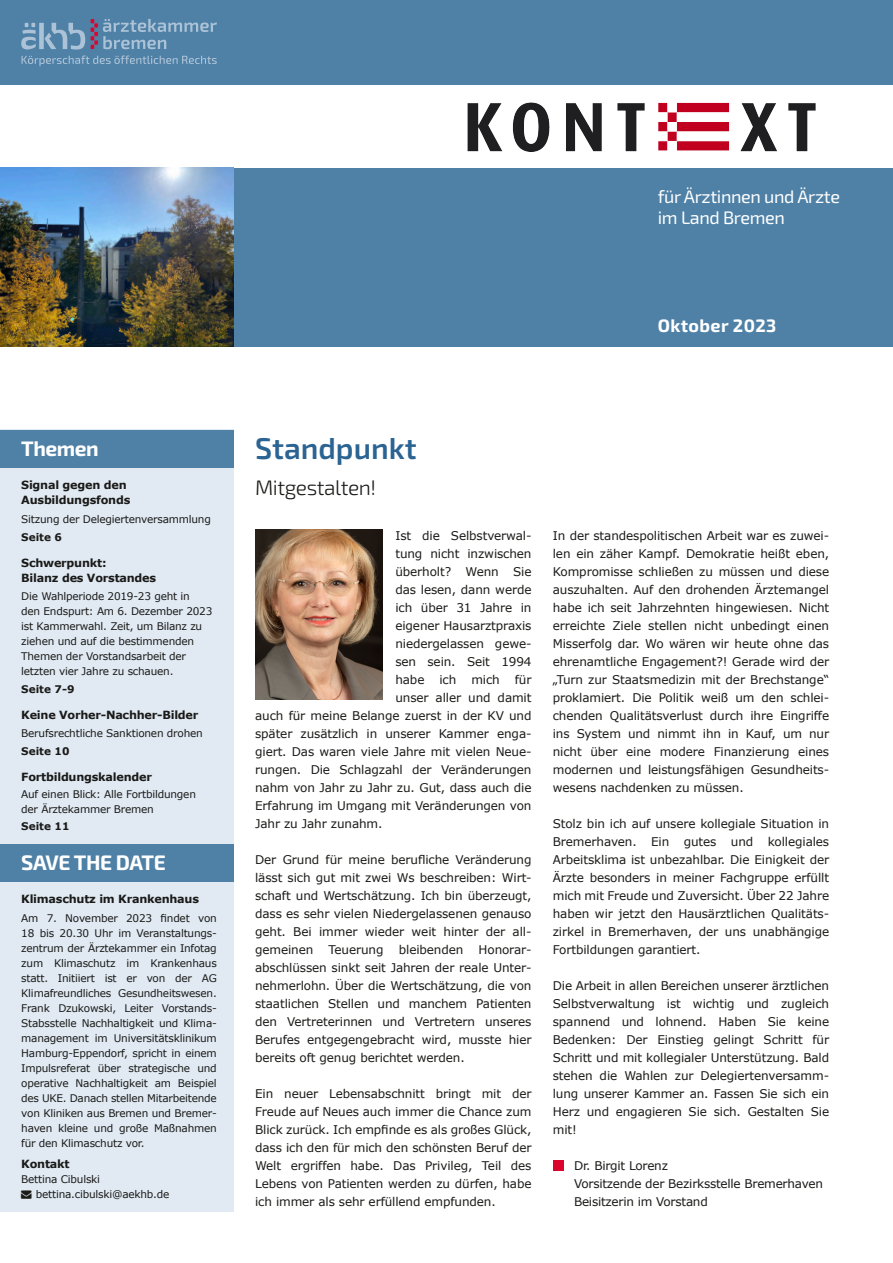
<style>
.page{position:relative;width:893px;height:1263px;background:#fff}
.page>*{position:absolute;margin:0;border:0;box-sizing:border-box;transform-origin:0 0}
.t1{font:600 30px "Exo 2";color:#2b6492}
.t2{font:700 21px "Exo 2";letter-spacing:-.02em;color:#fff}
.t3{font:300 21px "Exo 2";letter-spacing:-.02em;color:#1a1a18}
.t4{font:18px/21px "Exo 2";letter-spacing:-.02em;color:#fff}
.t5{font:700 18px "Exo 2";letter-spacing:.02em;color:#fff}
.t6{font:12px/18px "Verdana";letter-spacing:-.01em;color:#1a1a18;text-align:justify}
.t7{font:700 11.25px/15px "Verdana";letter-spacing:-.02em;color:#1a1a18}
.t8{font:10.5px/15px "Verdana";letter-spacing:-.02em;color:#1a1a18}
.t9{font:700 10.5px "Verdana";color:#1a1a18}
</style>
<div class="page">
<div style="left:0;top:0;width:893px;height:85px;background:#4f81a7"></div>
<div style="left:234px;top:168px;width:659px;height:179px;background:#4f81a7"></div>
<img style="left:468px;top:103px;width:348px;height:48px">
<div style="left:39px;top:23px;width:5px;height:26px;background:#acc3d7"></div>
<svg style="left:45px;top:23px;width:40px;height:27px"></svg>
<svg style="left:91px;top:19px;width:126px;height:30px"></svg>
<svg style="left:21px;top:23px;width:15px;height:26px"></svg>
<svg style="left:22px;top:56px;width:195px;height:10px"></svg>
<div style="left:0;top:429px;width:234px;height:783px;background:#e1eaf3"></div>
<div style="left:0;top:844px;width:234px;height:37px;background:#4f81a7"></div>
<div style="left:0;top:430px;width:234px;height:37px;background:#4f81a7"></div>
<img style="left:0;top:168px;width:234px;height:179px">
<img style="left:255px;top:530px;width:128px;height:170px">
<div style="left:553px;top:1160px;width:10px;height:11px;background:#dc052d"></div>
<h3 class="t4" style="left:658px;top:188px;width:184px">für Ärztinnen und Ärzte im Land Bremen</h3>
<h3 class="t5" style="left:658px;top:319px;width:120px">Oktober 2023</h3>
<h2 class="t2" style="left:21px;top:441px;width:79px">Themen</h2>
<p class="t7" style="left:21px;top:478px;width:111px">Signal gegen den<br>Ausbildungsfonds</p>
<p class="t8" style="left:21px;top:513px;width:191px">Sitzung der Delegiertenversammlung</p>
<p class="t9" style="left:21px;top:533px;width:42px">Seite 6</p>
<p class="t7" style="left:21px;top:556px;width:136px">Schwerpunkt:<br>Bilanz des Vorstandes</p>
<p class="t8" style="left:21px;top:590px;width:193px">Die Wahlperiode 2019-23 geht in<br>den Endspurt: Am 6. Dezember 2023 ist Kammerwahl. Zeit, um Bilanz zu ziehen und auf die bestimmenden<br>Themen der Vorstandsarbeit der letzten vier Jahre zu schauen.</p>
<p class="t9" style="left:21px;top:685px;width:55px">Seite 7-9</p>
<p class="t7" style="left:21px;top:708px;width:179px">Keine Vorher-Nachher-Bilder</p>
<p class="t8" style="left:21px;top:727px;width:183px">Berufsrechtliche Sanktionen drohen</p>
<p class="t9" style="left:21px;top:747px;width:50px">Seite 10</p>
<p class="t7" style="left:21px;top:770px;width:132px">Fortbildungskalender</p>
<p class="t8" style="left:21px;top:787px;width:176px">Auf einen Blick: Alle Fortbildungen der Ärztekammer Bremen</p>
<p class="t9" style="left:21px;top:822px;width:50px">Seite 11</p>
<h2 class="t2" style="left:21px;top:855px;width:146px">SAVE THE DATE</h2>
<p class="t7" style="left:21px;top:892px;width:179px">Klimaschutz im Krankenhaus</p>
<p class="t8" style="left:21px;top:912px;width:197px;text-align:justify">Am 7. November 2023 findet von 18 bis 20.30 Uhr im Veranstaltungs&shy;zentrum der Ärztekammer ein Infotag zum Klimaschutz im Krankenhaus statt. Initiiert ist er von der AG Klimafreundliches Gesundheitswesen.<br>Frank Dzukowski, Leiter Vorstands-Stabsstelle Nachhaltigkeit und Klima&shy;management im Universitätsklinikum Hamburg-Eppendorf, spricht in einem Impulsreferat über strategische und operative Nachhaltigkeit am Beispiel des UKE. Danach stellen Mitarbeitende von Kliniken aus Bremen und Bremer&shy;haven kleine und große Maßnahmen für den Klimaschutz vor.</p>
<p class="t7" style="left:21px;top:1157px;width:50px">Kontakt</p>
<p class="t8" style="left:21px;top:1173px;width:150px">Bettina Cibulski<br>✉ bettina.cibulski@aekhb.de</p>
<h1 class="t1" style="left:255px;top:438px;width:163px">Standpunkt</h1>
<h2 class="t3" style="left:255px;top:480px;width:123px">Mitgestalten!</h2>
<p class="t6" style="left:395px;top:528px;width:138px">Ist die Selbstverwal-</p>
<p class="t6" style="left:395px;top:546px;width:138px">tung nicht inzwischen</p>
<p class="t6" style="left:395px;top:564px;width:138px">überholt? Wenn Sie</p>
<p class="t6" style="left:395px;top:582px;width:138px">das lesen, dann werde</p>
<p class="t6" style="left:395px;top:600px;width:138px">ich über 31 Jahre in</p>
<p class="t6" style="left:395px;top:618px;width:138px">eigener Hausarztpraxis</p>
<p class="t6" style="left:395px;top:636px;width:138px">niedergelassen gewe-</p>
<p class="t6" style="left:395px;top:654px;width:138px">sen sein. Seit 1994</p>
<p class="t6" style="left:395px;top:672px;width:138px">habe ich mich für</p>
<p class="t6" style="left:395px;top:690px;width:138px">unser aller und damit</p>
<p class="t6" style="left:255px;top:708px;width:278px">auch für meine Belange zuerst in der KV und</p>
<p class="t6" style="left:255px;top:726px;width:278px">später zusätzlich in unserer Kammer enga-</p>
<p class="t6" style="left:255px;top:744px;width:278px">giert. Das waren viele Jahre mit vielen Neue-</p>
<p class="t6" style="left:255px;top:762px;width:278px">rungen. Die Schlagzahl der Veränderungen</p>
<p class="t6" style="left:255px;top:780px;width:278px">nahm von Jahr zu Jahr zu. Gut, dass auch die</p>
<p class="t6" style="left:255px;top:798px;width:278px">Erfahrung im Umgang mit Veränderungen von</p>
<p class="t6" style="left:255px;top:816px;width:129px">Jahr zu Jahr zunahm.</p>
<p class="t6" style="left:255px;top:852px;width:278px">Der Grund für meine berufliche Veränderung lässt sich gut mit zwei Ws beschreiben: Wirt&shy;schaft und Wertschätzung. Ich bin überzeugt, dass es sehr vielen Niedergelassenen genauso geht. Bei immer wieder weit hinter der all&shy;gemeinen</p>
<p class="t6" style="left:329px;top:942px;width:56px">Teuerung</p>
<p class="t6" style="left:399px;top:942px;width:66px">bleibenden</p>
<p class="t6" style="left:255px;top:942px;width:278px;text-indent:223px">Honorar&shy;abschlüssen sinkt seit Jahren der reale Unter&shy;nehmerlohn. Über die Wertschätzung, die von staatlichen Stellen und manchem Patienten den Vertreterinnen und Vertretern unseres Berufes entgegengebracht wird, musste hier bereits oft genug berichtet werden.</p>
<p class="t6" style="left:255px;top:1086px;width:278px">Ein neuer Lebensabschnitt bringt mit der Freude auf Neues auch immer die Chance zum Blick zurück. Ich empfinde es als großes Glück, dass ich den für mich den schönsten Beruf der Welt ergriffen habe. Das Privileg, Teil des Lebens von Patienten werden zu dürfen, habe ich immer als sehr erfüllend empfunden.</p>
<p class="t6" style="left:553px;top:528px;width:278px">In der standespolitischen Arbeit war es zuwei&shy;len ein zäher Kampf. Demokratie heißt eben, Kompromisse schließen zu müssen und diese auszuhalten. Auf den drohenden Ärztemangel habe ich seit Jahrzehnten hingewiesen. Nicht erreichte Ziele stellen nicht unbedingt einen Misserfolg dar. Wo wären wir heute ohne das ehrenamtliche Engagement?! Gerade wird der „Turn zur Staatsmedizin mit der Brechstange“ proklamiert. Die Politik weiß um den schlei&shy;chenden Qualitätsverlust durch ihre Eingriffe ins System und nimmt ihn in Kauf, um nur nicht über eine modere Finanzierung eines modernen und leistungsfähigen Gesundheits&shy;wesens nachdenken zu müssen.</p>
<p class="t6" style="left:553px;top:816px;width:278px">Stolz bin ich auf unsere kollegiale Situation in Bremerhaven. Ein gutes und kollegiales Arbeitsklima ist unbezahlbar. Die Einigkeit der Ärzte besonders in meiner Fachgruppe erfüllt mich mit Freude und Zuversicht. Über 22 Jahre haben wir jetzt den Hausärztlichen Qualitäts&shy;zirkel in Bremerhaven, der uns unabhängige Fortbildungen garantiert.</p>
<p class="t6" style="left:553px;top:978px;width:278px">Die Arbeit in allen Bereichen unserer ärztlichen Selbstverwaltung ist wichtig und zugleich spannend und lohnend. Haben Sie keine Bedenken: Der Einstieg gelingt Schritt für Schritt und mit kollegialer Unterstützung. Bald stehen die Wahlen zur Delegiertenversamm&shy;lung unserer Kammer an. Fassen Sie sich ein Herz und engagieren Sie sich. Gestalten Sie mit!</p>
<p class="t6" style="left:574px;top:1158px;width:250px;text-align:left">Dr. Birgit Lorenz<br>Vorsitzende der Bezirksstelle Bremerhaven<br>Beisitzerin im Vorstand</p>
</div>
